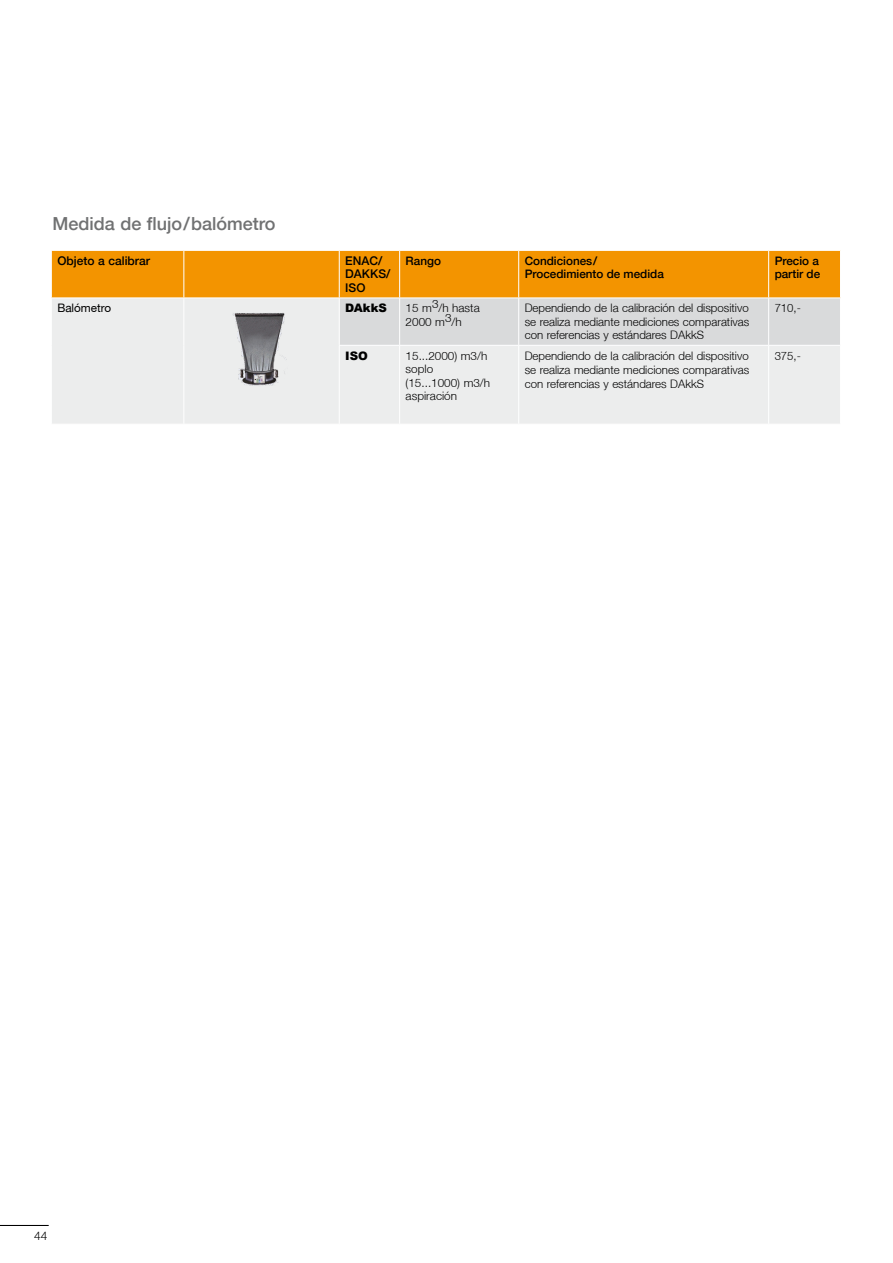
<style>
.page{position:relative;width:893px;height:1263px;background:#fff}
.page>*{position:absolute;margin:0;border:0;box-sizing:border-box;transform-origin:0 0}
.t1{font:500 18px "Helvetica Neue";color:#707172}
.t2{font:500 12px/13.5px "Helvetica Neue";color:#000}
.t3{font:300 12px "Helvetica Neue";color:#000}
.t4{font:300 11.7px/13.5px "Helvetica Neue";color:#000}
.t5{font:500 11.7px/13.5px "Helvetica Neue";color:#000}
.t6{font:11.7px "Helvetica Neue";color:#000}
.t7{font:900 11.7px "Arial";color:#000}
</style>
<div class="page">
<hr style="left:0;top:1225px;width:49px;height:1px;background:#000">
<div style="left:52px;top:345px;width:788px;height:79px;background:#eceded"></div>
<svg style="left:52px;top:251px;width:788px;height:94px;background:#e9b86b"></svg>
<hr style="left:183px;top:251px;width:1px;height:47px;background:#fff">
<hr style="left:339px;top:251px;width:1px;height:47px;background:#fff">
<hr style="left:399px;top:251px;width:1px;height:47px;background:#fff">
<hr style="left:518px;top:251px;width:1px;height:47px;background:#fff">
<hr style="left:768px;top:251px;width:1px;height:47px;background:#fff">
<hr style="left:51px;top:298px;width:133px;height:1px;background:#fff">
<hr style="left:184px;top:298px;width:155px;height:1px;background:#fff">
<hr style="left:183px;top:298px;width:1px;height:47px;background:#fff">
<hr style="left:339px;top:298px;width:61px;height:1px;background:#fff">
<hr style="left:339px;top:298px;width:1px;height:47px;background:#fff">
<hr style="left:400px;top:298px;width:119px;height:1px;background:#fff">
<hr style="left:399px;top:298px;width:1px;height:47px;background:#fff">
<hr style="left:519px;top:298px;width:250px;height:1px;background:#fff">
<hr style="left:518px;top:298px;width:1px;height:47px;background:#fff">
<hr style="left:769px;top:298px;width:72px;height:1px;background:#fff">
<hr style="left:768px;top:298px;width:1px;height:47px;background:#fff">
<hr style="left:183px;top:345px;width:1px;height:79px;background:#fff">
<hr style="left:339px;top:345px;width:61px;height:1px;background:#fff">
<hr style="left:339px;top:346px;width:1px;height:78px;background:#fff">
<hr style="left:400px;top:345px;width:119px;height:1px;background:#fff">
<hr style="left:399px;top:346px;width:1px;height:78px;background:#fff">
<hr style="left:519px;top:345px;width:250px;height:1px;background:#fff">
<hr style="left:518px;top:346px;width:1px;height:78px;background:#fff">
<hr style="left:769px;top:345px;width:72px;height:1px;background:#fff">
<hr style="left:768px;top:346px;width:1px;height:78px;background:#fff">
<img style="left:215px;top:304px;width:84px;height:89px">
<h1 class="t1" style="left:52px;top:212px;width:225px">Medida de flujo/balómetro</h1>
<p class="t2" style="left:57px;top:254px;width:94px">Objeto a calibrar</p>
<p class="t2" style="left:345px;top:254px;width:47px">ENAC/<br>DAKKS/<br>ISO</p>
<p class="t5" style="left:406px;top:254px;width:37px">Rango</p>
<p class="t5" style="left:525px;top:254px;width:141px">Condiciones/<br>Procedimiento de medida</p>
<p class="t5" style="left:775px;top:254px;width:47px">Precio a partir de</p>
<p class="t6" style="left:57px;top:301px;width:55px">Balómetro</p>
<p class="t7" style="left:345px;top:300px;width:43px">DAkkS</p>
<p class="t4" style="left:406px;top:301px;width:76px">15 m3/h hasta<br>2000 m3/h</p>
<p class="t4" style="left:525px;top:301px;width:226px;text-align:justify">Dependiendo de la calibración del dispositivo se realiza mediante mediciones comparativas con referencias y estándares DAkkS</p>
<p class="t4" style="left:775px;top:301px;width:28px">710,-</p>
<p class="t7" style="left:345px;top:347px;width:24px">ISO</p>
<p class="t4" style="left:406px;top:348px;width:86px">15...2000) m3/h soplo (15...1000) m3/h aspiración</p>
<p class="t4" style="left:525px;top:348px;width:226px;line-height:14.1px;text-align:justify">Dependiendo de la calibración del dispositivo se realiza mediante mediciones comparativas con referencias y estándares DAkkS</p>
<p class="t4" style="left:775px;top:348px;width:28px">375,-</p>
<p class="t3" style="left:34px;top:1228px;width:15px">44</p>
</div>
